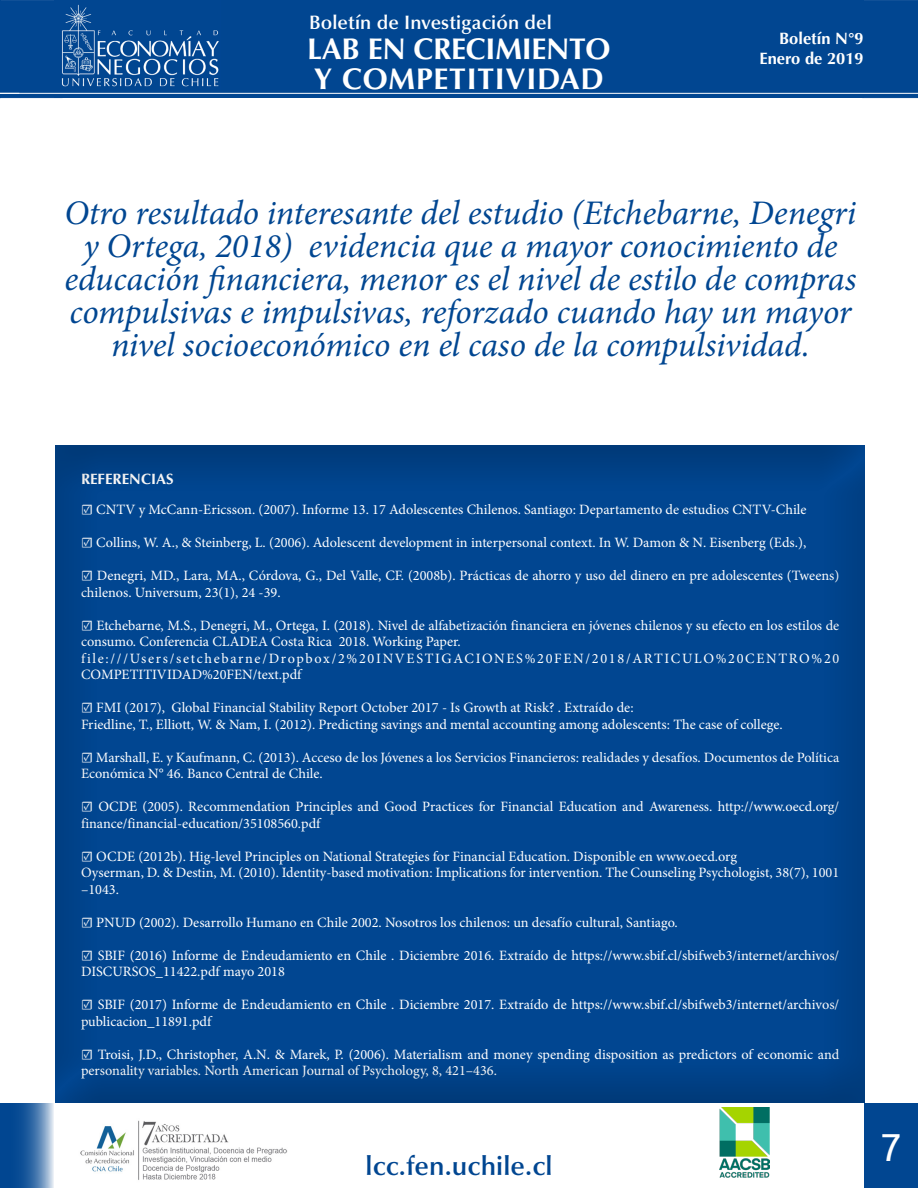
<style>
.page{position:relative;width:918px;height:1188px;background:#fff}
.page>*{position:absolute;margin:0;border:0;box-sizing:border-box;transform-origin:0 0}
.t1{font:39px "Ubuntu";color:#fff}
.t2{font:italic 34.5px/33px "Minion Pro";letter-spacing:-.005em;color:#014691;text-align:center}
.t3{font:700 30px/30px "Optima LT Std";letter-spacing:-.01em;color:#fff}
.t4{font:600 27px "Optima LT Std";letter-spacing:.005em;color:#014691}
.t5{font:600 19.5px "Optima LT Std";letter-spacing:.005em;color:#fff}
.t6{font:700 16.5px/19.8px "Optima LT Std";color:#fff;text-align:right}
.t7{font:700 15px "Optima LT Std";color:#fff}
.t8{font:14.25px/16.5px "Minion Pro";color:#fff}
</style>
<div class="page">
<div style="left:863px;top:0;width:55px;height:98px;background:#014691;border:1px solid #014691"></div>
<div style="left:864px;top:1103px;width:54px;height:85px;background:#014691"></div>
<div style="left:54px;top:0;width:810px;height:98px;background:#014691"></div>
<svg style="left:0;top:1103px;width:54px;height:85px;background:#3a70a9"></svg>
<img style="left:62px;top:4px;width:157px;height:83px">
<div style="left:0;top:0;width:62px;height:98px;background:#014691"></div>
<hr style="left:0;top:93px;width:918px;height:1px;background:#fff">
<img style="left:719px;top:1108px;width:51px;height:70px">
<img style="left:80px;top:1120px;width:208px;height:60px">
<div style="left:55px;top:443px;width:812px;height:660px;background:#231f20;opacity:.5"></div>
<h3 class="t5" style="left:309px;top:11px;width:244px">Boletín de Investigación del</h3>
<h3 class="t3" style="left:307px;top:34px;width:305px">LAB EN CRECIMIENTO<br>Y COMPETITIVIDAD</h3>
<p class="t6" style="left:760px;top:29px;width:106px">Boletín N°9<br>Enero de 2019</p>
<p class="t2" style="left:65px;top:197px;width:793px">Otro resultado interesante del estudio (Etchebarne, Denegri y Ortega, 2018) evidencia que a mayor conocimiento de educación financiera, menor es el nivel de estilo de compras compulsivas e impulsivas, reforzado cuando hay un mayor nivel socioeconómico en el caso de la compulsividad.</p>
<p class="t7" style="left:81px;top:471px;width:94px">REFERENCIAS</p>
<p class="t8" style="left:81px;top:502px;width:727px">☑ CNTV y McCann-Ericsson. (2007). Informe 13. 17 Adolescentes Chilenos. Santiago: Departamento de estudios CNTV-Chile</p>
<p class="t8" style="left:81px;top:535px;width:727px">☑ Collins, W. A., &amp; Steinberg, L. (2006). Adolescent development in interpersonal context. In W. Damon &amp; N. Eisenberg (Eds.),</p>
<p class="t8" style="left:81px;top:568px;width:760px">☑ Denegri, MD., Lara, MA., Córdova, G., Del Valle, CF. (2008b). Prácticas de ahorro y uso del dinero en pre adolescentes (Tweens) chilenos. Universum, 23(1), 24 -39.</p>
<p class="t8" style="left:81px;top:617px;width:760px">☑ Etchebarne, M.S., Denegri, M., Ortega, I. (2018). Nivel de alfabetización financiera en jóvenes chilenos y su efecto en los estilos de consumo. Conferencia CLADEA Costa Rica 2018. Working Paper. file:///Users/setchebarne/Dropbox/2%20INVESTIGACIONES%20FEN/2018/ARTICULO%20CENTRO%20<br>COMPETITIVIDAD%20FEN/text.pdf</p>
<p class="t8" style="left:81px;top:700px;width:703px">☑ FMI (2017), Global Financial Stability Report October 2017 - Is Growth at Risk? . Extraído de:<br>Friedline, T., Elliott, W. &amp; Nam, I. (2012). Predicting savings and mental accounting among adolescents: The case of college.</p>
<p class="t8" style="left:81px;top:749px;width:760px">☑ Marshall, E. y Kaufmann, C. (2013). Acceso de los Jóvenes a los Servicios Financieros: realidades y desafíos. Documentos de Política<br>Económica N° 46. Banco Central de Chile.</p>
<p class="t8" style="left:81px;top:799px;width:760px">☑ OCDE (2005). Recommendation Principles and Good Practices for Financial Education and Awareness. http://www.oecd.org/ finance/financial-education/35108560.pdf</p>
<p class="t8" style="left:81px;top:848px;width:760px">☑ OCDE (2012b). Hig-level Principles on National Strategies for Financial Education. Disponible en www.oecd.org<br>Oyserman, D. &amp; Destin, M. (2010). Identity-based motivation: Implications for intervention. The Counseling Psychologist, 38(7), 1001 –1043.</p>
<p class="t8" style="left:81px;top:914px;width:598px">☑ PNUD (2002). Desarrollo Humano en Chile 2002. Nosotros los chilenos: un desafío cultural, Santiago.</p>
<p class="t8" style="left:81px;top:947px;width:760px">☑ SBIF (2016) Informe de Endeudamiento en Chile . Diciembre 2016. Extraído de https://www.sbif.cl/sbifweb3/internet/archivos/<br>DISCURSOS_11422.pdf mayo 2018</p>
<p class="t8" style="left:81px;top:997px;width:760px">☑ SBIF (2017) Informe de Endeudamiento en Chile . Diciembre 2017. Extraído de https://www.sbif.cl/sbifweb3/internet/archivos/ publicacion_11891.pdf</p>
<p class="t8" style="left:81px;top:1046px;width:760px">☑ Troisi, J.D., Christopher, A.N. &amp; Marek, P. (2006). Materialism and money spending disposition as predictors of economic and personality variables. North American Journal of Psychology, 8, 421–436.</p>
<h3 class="t4" style="left:366px;top:1151px;width:188px">lcc.fen.uchile.cl</h3>
<h1 class="t1" style="left:880px;top:1123px;width:23px">7</h1>
</div>
